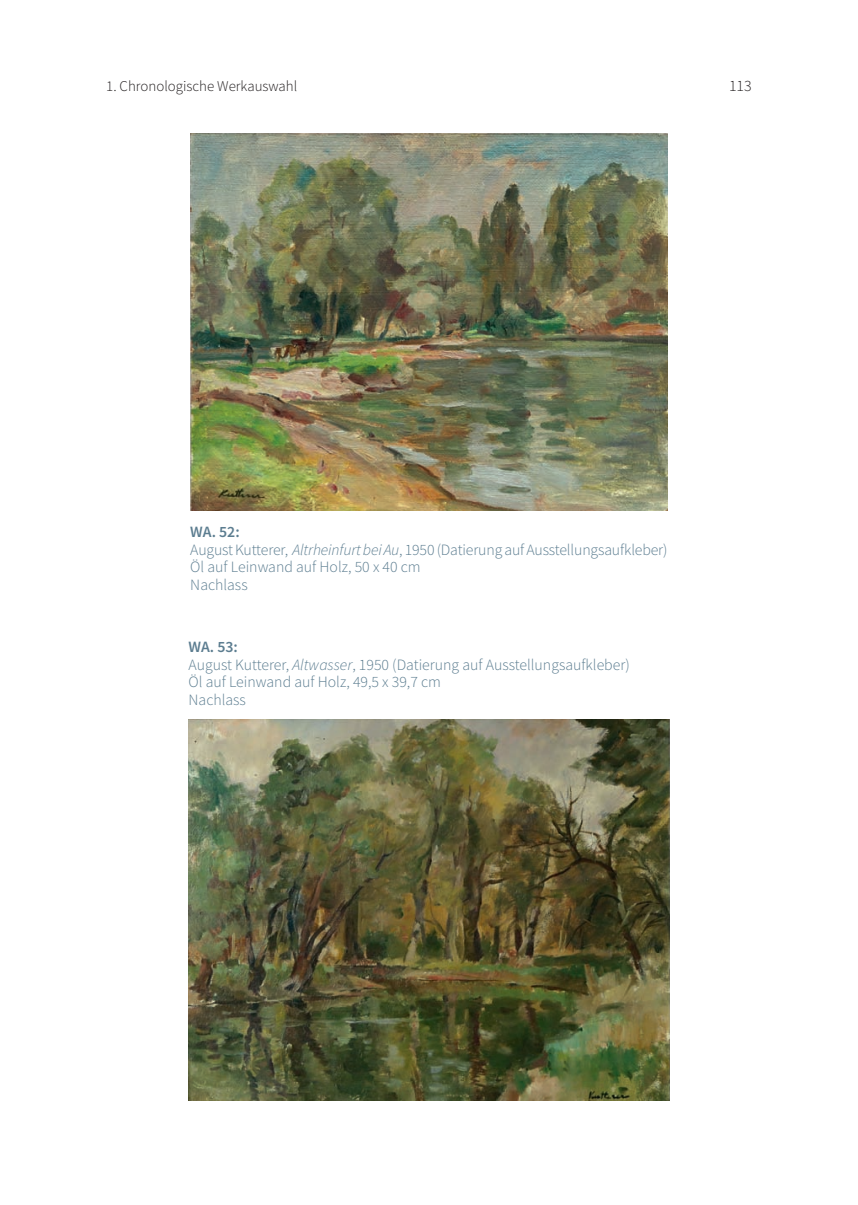
<style>
.page{position:relative;width:858px;height:1205px;background:#fff}
.page>*{position:absolute;margin:0;border:0;box-sizing:border-box;transform-origin:0 0}
.t1{font:300 15.75px/17.5px "Source Sans Pro";color:#5c7d90}
.t2{font:300 15.75px "Source Sans Pro";color:#231f20}
.t3{font:300 14.88px "Source Sans Pro";color:#231f20}
.s1{font-weight:600}
.s2{font-style:italic}
</style>
<div class="page">
<img style="left:190px;top:133px;width:477px;height:377px">
<img style="left:188px;top:720px;width:481px;height:380px">
<p class="t3" style="left:106px;top:77px;width:192px">1. Chronologische Werkauswahl</p>
<p class="t2" style="left:728px;top:76px;width:24px">113</p>
<p class="t1" style="left:190px;top:523px;width:478px"><span class="s1">WA. 52:<br></span>August Kutterer, <span class="s2">Altrheinfurt bei Au</span>, 1950 (Datierung auf Ausstellungsaufkleber)<br>Öl auf Leinwand auf Holz, 50 x 40 cm<br>Nachlass</p>
<p class="t1" style="left:188px;top:638px;width:442px"><span class="s1">WA. 53:<br></span>August Kutterer, <span class="s2">Altwasser</span>, 1950 (Datierung auf Ausstellungsaufkleber)<br>Öl auf Leinwand auf Holz, 49,5 x 39,7 cm<br>Nachlass</p>
</div>
